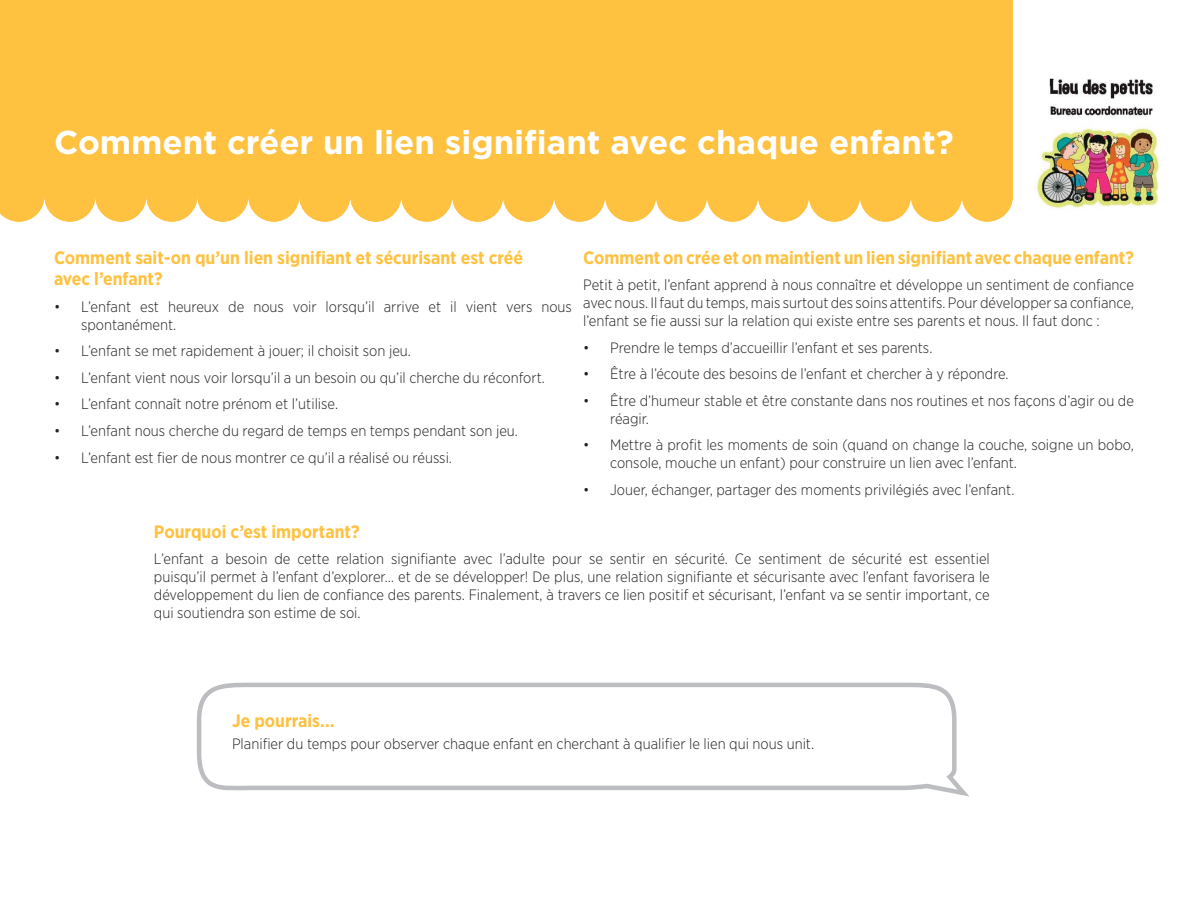
<style>
.page{position:relative;width:1188px;height:918px;background:#fff}
.page>*{position:absolute;margin:0;border:0;box-sizing:border-box;transform-origin:0 0}
.t1{font:700 33px "Gotham";color:#fff}
.t2{font:700 18px/21.6px "Gotham Narrow";color:#fec140}
.t3{font:300 15px/18px "Gotham Narrow";color:#231f20}
</style>
<div class="page">
<img style="left:1034px;top:78px;width:126px;height:131px">
<svg style="left:196px;top:682px;width:773px;height:115px"></svg>
<div style="left:0;top:0;width:1013px;height:196px;background:#fec140"></div>
<svg style="left:0;top:196px;width:44px;height:26px"></svg>
<div style="left:401px;top:171px;width:51px;height:51px;background:#fec140;border-radius:50%"></div>
<div style="left:809px;top:171px;width:51px;height:51px;background:#fec140;border-radius:50%"></div>
<div style="left:197px;top:171px;width:51px;height:51px;background:#fec140;border-radius:50%"></div>
<div style="left:95px;top:171px;width:51px;height:51px;background:#fec140;border-radius:50%"></div>
<div style="left:503px;top:171px;width:51px;height:51px;background:#fec140;border-radius:50%"></div>
<div style="left:911px;top:171px;width:51px;height:51px;background:#fec140;border-radius:50%"></div>
<div style="left:299px;top:171px;width:51px;height:51px;background:#fec140;border-radius:50%"></div>
<div style="left:707px;top:171px;width:51px;height:51px;background:#fec140;border-radius:50%"></div>
<div style="left:44px;top:171px;width:51px;height:51px;background:#fec140;border-radius:50%"></div>
<div style="left:452px;top:171px;width:51px;height:51px;background:#fec140;border-radius:50%"></div>
<div style="left:860px;top:171px;width:51px;height:51px;background:#fec140;border-radius:50%"></div>
<div style="left:248px;top:171px;width:51px;height:51px;background:#fec140;border-radius:50%"></div>
<div style="left:656px;top:171px;width:51px;height:51px;background:#fec140;border-radius:50%"></div>
<div style="left:146px;top:171px;width:51px;height:51px;background:#fec140;border-radius:50%"></div>
<div style="left:554px;top:171px;width:51px;height:51px;background:#fec140;border-radius:50%"></div>
<div style="left:962px;top:171px;width:51px;height:51px;background:#fec140;border-radius:50%"></div>
<div style="left:605px;top:171px;width:51px;height:51px;background:#fec140;border-radius:50%"></div>
<div style="left:350px;top:171px;width:51px;height:51px;background:#fec140;border-radius:50%"></div>
<div style="left:758px;top:171px;width:51px;height:51px;background:#fec140;border-radius:50%"></div>
<p class="t1" style="left:54px;top:120px;width:901px">Comment créer un lien signifiant avec chaque enfant?</p>
<p class="t1" style="left:68px;top:122px;width:901px">Comment créer un lien sign fiant avec chaque enfant?</p>
<p class="t2" style="left:54px;top:247px;width:471px">Comment sait-on qu’un lien signifiant et sécurisant est créé avec l’enfant?</p>
<p class="t3" style="left:81px;top:297px;width:492px;text-indent:-27px">• L’enfant est heureux de nous voir lorsqu’il arrive et il vient vers nous spontanément.</p>
<p class="t3" style="left:54px;top:342px;width:358px">• L’enfant se met rapidement à jouer; il choisit son jeu.</p>
<p class="t3" style="left:54px;top:368px;width:492px">• L’enfant vient nous voir lorsqu’il a un besoin ou qu’il cherche du réconfort.</p>
<p class="t3" style="left:54px;top:395px;width:286px">• L’enfant connaît notre prénom et l’utilise.</p>
<p class="t3" style="left:54px;top:421px;width:466px">• L’enfant nous cherche du regard de temps en temps pendant son jeu.</p>
<p class="t3" style="left:54px;top:448px;width:400px">• L’enfant est fier de nous montrer ce qu’il a réalisé ou réussi.</p>
<p class="t2" style="left:583px;top:247px;width:552px">Comment on crée et on maintient un lien signifiant avec chaque enfant?</p>
<p class="t3" style="left:583px;top:276px;width:552px;text-align:justify">Petit à petit, l’enfant apprend à nous connaître et développe un sentiment de confiance avec nous. Il faut du temps, mais surtout des soins attentifs. Pour développer sa confiance, l’enfant se fie aussi sur la relation qui existe entre ses parents et nous. Il faut donc :</p>
<p class="t3" style="left:583px;top:338px;width:351px">• Prendre le temps d’accueillir l’enfant et ses parents.</p>
<p class="t3" style="left:583px;top:365px;width:427px">• Être à l’écoute des besoins de l’enfant et chercher à y répondre.</p>
<p class="t3" style="left:610px;top:391px;width:525px;text-indent:-27px">• Être d’humeur stable et être constante dans nos routines et nos façons d’agir ou de réagir.</p>
<p class="t3" style="left:610px;top:436px;width:525px;text-indent:-27px">• Mettre à profit les moments de soin (quand on change la couche, soigne un bobo, console, mouche un enfant) pour construire un lien avec l’enfant.</p>
<p class="t3" style="left:583px;top:480px;width:433px">• Jouer, échanger, partager des moments privilégiés avec l’enfant.</p>
<p class="t2" style="left:154px;top:521px;width:207px">Pourquoi c’est important?</p>
<p class="t3" style="left:154px;top:550px;width:837px;text-align:justify">L’enfant a besoin de cette relation signifiante avec l’adulte pour se sentir en sécurité. Ce sentiment de sécurité est essentiel puisqu’il permet à l’enfant d’explorer… et de se développer! De plus, une relation signifiante et sécurisante avec l’enfant favorisera le développement du lien de confiance des parents. Finalement, à travers ce lien positif et sécurisant, l’enfant va se sentir important, ce qui soutiendra son estime de soi.</p>
<p class="t2" style="left:232px;top:709px;width:104px">Je pourrais…</p>
<p class="t3" style="left:232px;top:734px;width:584px">Planifier du temps pour observer chaque enfant en cherchant à qualifier le lien qui nous unit.</p>
</div>
